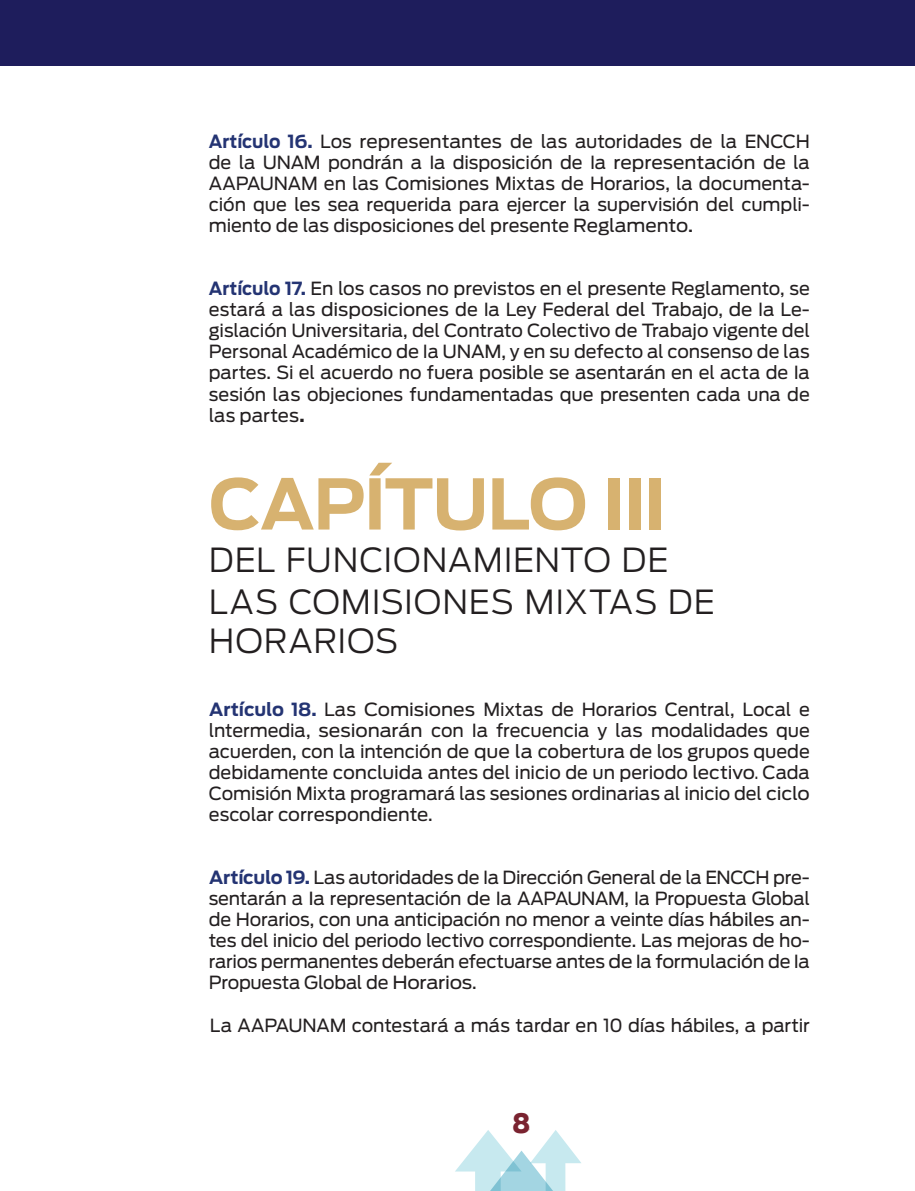
<style>
.page{position:relative;width:915px;height:1191px;background:#fff}
.page>*{position:absolute;margin:0;border:0;box-sizing:border-box;transform-origin:0 0}
.t1{font:700 69.15px "Antenna";letter-spacing:-.025em;color:#d7b270}
.t2{font:300 33px/42px "Antenna";letter-spacing:.025em;color:#231f20}
.t3{font:700 30px "PF Square Sans Pro";color:#7a2330}
.t4{font:18px/21px "Antenna";letter-spacing:-.01em;color:#231f20;text-align:justify}
.s1{font-weight:700;color:#243473}
.s2{font-weight:700}
</style>
<div class="page">
<svg style="left:455px;top:1130px;width:126px;height:61px"></svg>
<div style="left:0;top:0;width:914px;height:66px;background:#1e1d5c"></div>
<p class="t4" style="left:209px;top:131px;width:602px"><span class="s1">Artículo 16.</span> Los representantes de las autoridades de la ENCCH de la UNAM pondrán a Ia disposición de Ia representación de la AAPAUNAM en las Comisiones Mixtas de Horarios, la documenta&shy;ción que les sea requerida para ejercer la supervisión del cumpli&shy;miento de las disposiciones del presente Reglamento.</p>
<p class="t4" style="left:209px;top:278px;width:602px"><span class="s1">Artículo 17.</span> En los casos no previstos en el presente Reglamento, se estará a las disposiciones de Ia Ley Federal del Trabajo, de Ia Le&shy;gislación Universitaria, del Contrato Colectivo de Trabajo vigente del Personal Académico de Ia UNAM, y en su defecto al consenso de las partes. Si el acuerdo no fuera posible se asentarán en el acta de Ia sesión las objeciones fundamentadas que presenten cada una de las partes<span class="s2">.</span></p>
<h1 class="t1" style="left:209px;top:463px;width:459px">CAPÍTULO III</h1>
<h2 class="t2" style="left:209px;top:538px;width:507px">DEL FUNCIONAMIENTO DE<br>LAS COMISIONES MIXTAS DE</h2>
<h2 class="t2" style="left:209px;top:619px;width:191px">HORARIOS</h2>
<p class="t4" style="left:209px;top:698px;width:602px"><span class="s1">Artículo 18.</span> Las Comisiones Mixtas de Horarios Central, Local e lntermedia, sesionarán con Ia frecuencia y las modalidades que acuerden, con la intención de que la cobertura de los grupos quede debidamente concluida antes del inicio de un periodo lectivo. Cada Comisión Mixta programará las sesiones ordinarias al inicio del ciclo escolar correspondiente.</p>
<p class="t4" style="left:209px;top:867px;width:602px"><span class="s1">Artículo 19.</span> Las autoridades de Ia Dirección General de la ENCCH pre&shy;sentarán a Ia representación de Ia AAPAUNAM, Ia Propuesta Global de Horarios, con una anticipación no menor a veinte días hábiles an&shy;tes del inicio del periodo lectivo correspondiente. Las mejoras de ho&shy;rarios permanentes deberán efectuarse antes de Ia formulación de Ia Propuesta Global de Horarios.</p>
<p class="t4" style="left:210px;top:1014px;width:601px">La AAPAUNAM contestará a más tardar en 10 días hábiles, a partir</p>
<h3 class="t3" style="left:512px;top:1104px;width:19px">8</h3>
</div>
